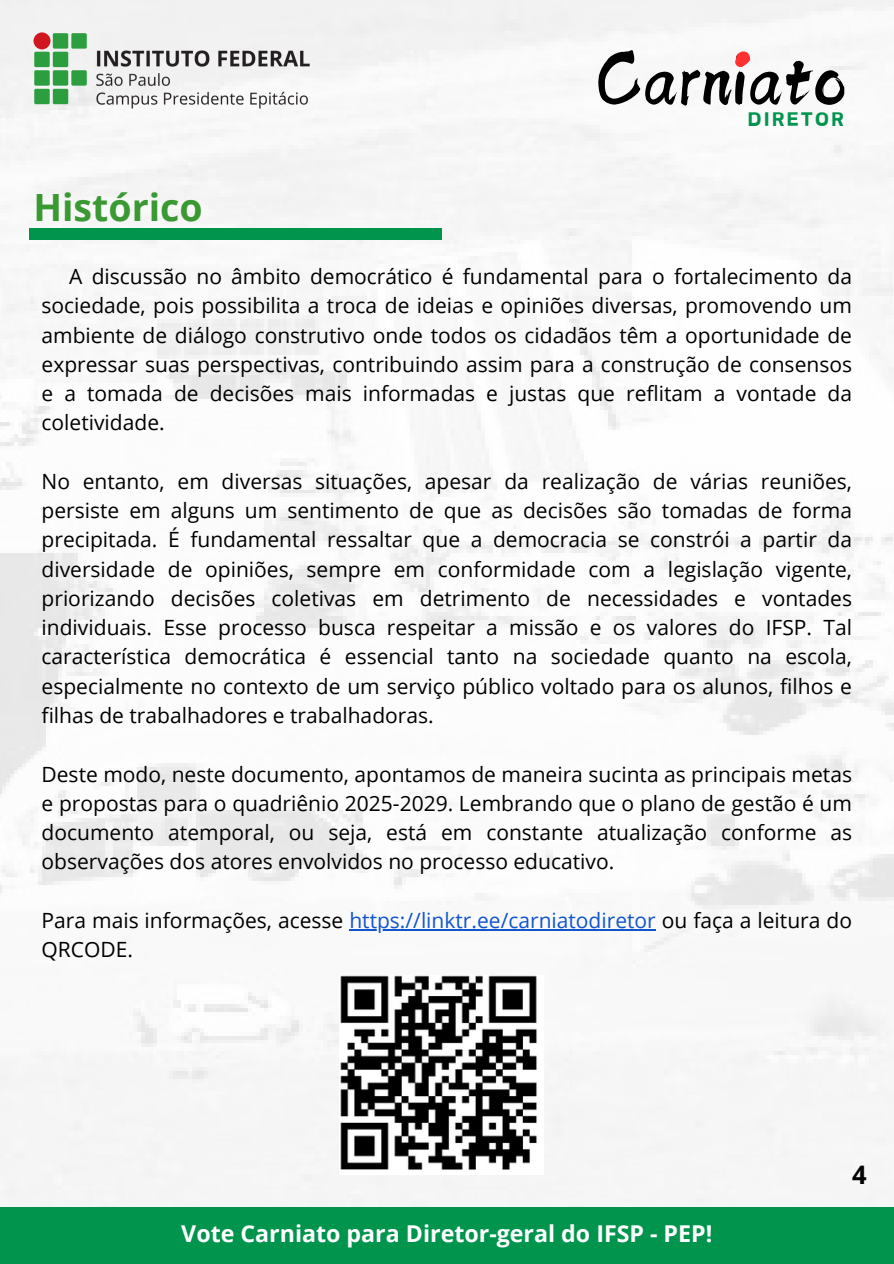
<style>
.page{position:relative;width:894px;height:1264px;background:#fff}
.page>*{position:absolute;margin:0;border:0;box-sizing:border-box;transform-origin:0 0}
.t1{font:84.45px "Canva Shadow Stream Latin";color:#000}
.t2{font:700 37.5px "Open Sans";color:#3a9933}
.t3{font:700 25.5px "Open Sans";color:#000}
.t4{font:700 23.25px "Open Sans";color:#fff}
.t5{font:21px/29.2px "Open Sans";color:#000;text-align:justify}
.t6{font:700 18.15px "Canva Acid";letter-spacing:.11em;color:#00944d}
.s1{color:#15c}
</style>
<div class="page">
<img style="left:0;top:0;width:893px;height:1207px">
<hr style="left:349px;top:929px;width:306px;height:1px;background:#15c">
<div style="left:29px;top:228px;width:412px;height:11px;background:#00944d"></div>
<div style="left:71px;top:70px;width:16px;height:16px;background:#2d9e40;border-radius:2px"></div>
<div style="left:53px;top:33px;width:15px;height:16px;background:#2d9e40;border-radius:2px"></div>
<div style="left:71px;top:33px;width:16px;height:16px;background:#2d9e40;border-radius:2px"></div>
<div style="left:34px;top:52px;width:16px;height:15px;background:#2d9e40;border-radius:2px"></div>
<div style="left:53px;top:52px;width:15px;height:15px;background:#2d9e40;border-radius:2px"></div>
<div style="left:34px;top:70px;width:16px;height:16px;background:#2d9e40;border-radius:2px"></div>
<div style="left:53px;top:70px;width:15px;height:16px;background:#2d9e40;border-radius:2px"></div>
<div style="left:34px;top:89px;width:16px;height:15px;background:#2d9e40;border-radius:2px"></div>
<div style="left:53px;top:89px;width:15px;height:15px;background:#2d9e40;border-radius:2px"></div>
<div style="left:33px;top:32px;width:17px;height:17px;background:#ce171e;border-radius:50%"></div>
<img style="left:93px;top:47px;width:220px;height:65px">
<svg style="left:735px;top:51px;width:15px;height:16px"></svg>
<img style="left:340px;top:975px;width:203px;height:198px">
<div style="left:0;top:1207px;width:893px;height:56px;background:#00944d"></div>
<p class="t2" style="left:33px;top:181px;width:171px">Histórico</p>
<p class="t1" style="left:595px;top:36px;width:252px">Carniato</p>
<p class="t6" style="left:747px;top:109px;width:98px">DIRETOR</p>
<p class="t5" style="left:42px;top:261px;width:811px;text-indent:28px">A discussão no âmbito democrático é fundamental para o fortalecimento da sociedade, pois possibilita a troca de ideias e opiniões diversas, promovendo um ambiente de diálogo construtivo onde todos os cidadãos têm a oportunidade de expressar suas perspectivas, contribuindo assim para a construção de consensos e a tomada de decisões mais informadas e justas que reflitam a vontade da coletividade.</p>
<h1 class="t5" style="left:42px;top:466px;width:811px">No entanto, em diversas situações, apesar da realização de várias reuniões, persiste em alguns um sentimento de que as decisões são tomadas de forma precipitada. É fundamental ressaltar que a democracia se constrói a partir da diversidade de opiniões, sempre em conformidade com a legislação vigente, priorizando decisões coletivas em detrimento de necessidades e vontades individuais. Esse processo busca respeitar a missão e os valores do IFSP. Tal característica democrática é essencial tanto na sociedade quanto na escola, especialmente no contexto de um serviço público voltado para os alunos, filhos e filhas de trabalhadores e trabalhadoras.</h1>
<p class="t5" style="left:42px;top:758px;width:811px">Deste modo, neste documento, apontamos de maneira sucinta as principais metas e propostas para o quadriênio 2025-2029. Lembrando que o plano de gestão é um documento atemporal, ou seja, está em constante atualização conforme as observações dos atores envolvidos no processo educativo.</p>
<p class="t5" style="left:42px;top:905px;width:811px">Para mais informações, acesse <span class="s1">https://linktr.ee/carniatodiretor</span> ou faça a leitura do</p>
<p class="t5" style="left:42px;top:934px;width:93px">QRCODE.</p>
<h3 class="t4" style="left:181px;top:1217px;width:532px">Vote Carniato para Diretor-geral do IFSP - PEP!</h3>
<p class="t3" style="left:851px;top:1156px;width:16px">4</p>
</div>
